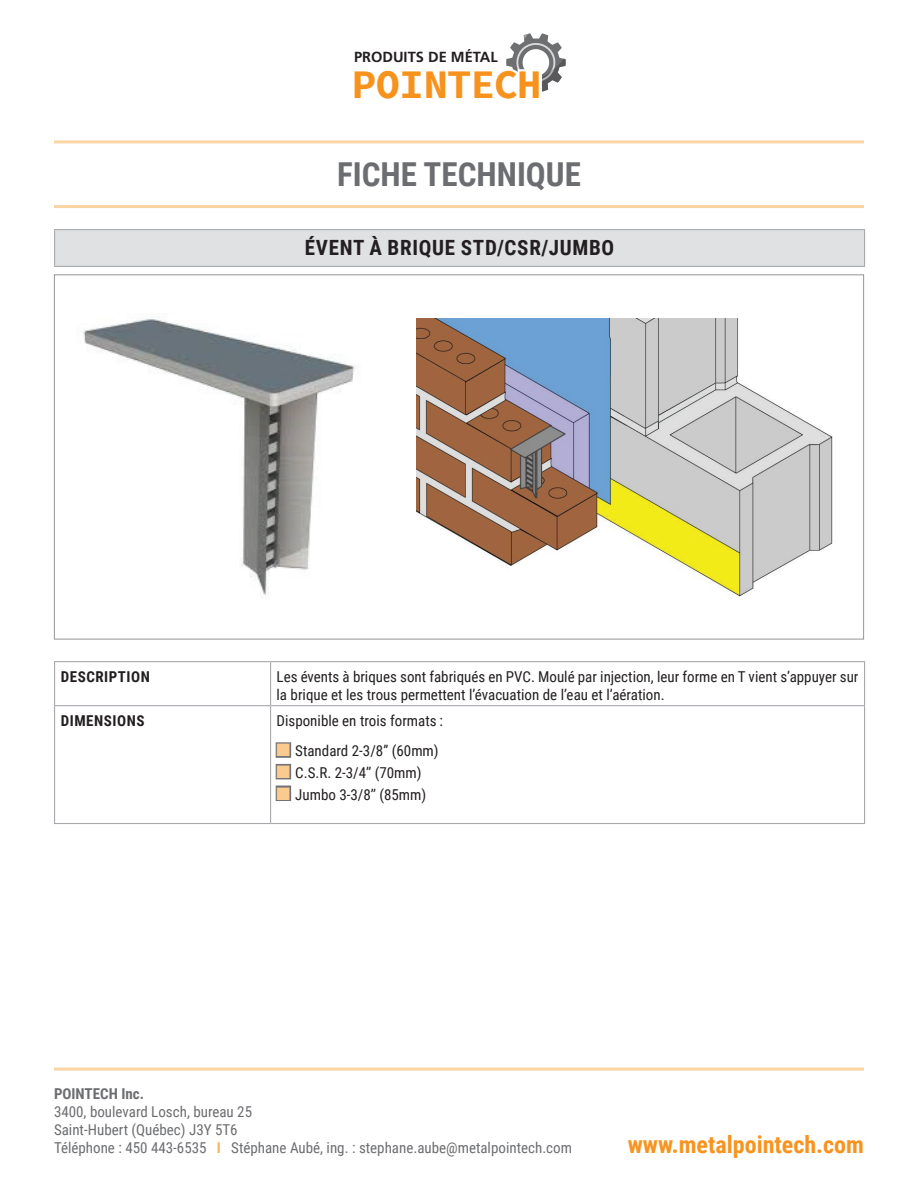
<style>
.page{position:relative;width:918px;height:1188px;background:#fff}
.page>*{position:absolute;margin:0;border:0;box-sizing:border-box;transform-origin:0 0}
.t1{font:700 40.5px "Source Code Pro";letter-spacing:-.02em;color:#f7931d}
.t2{font:700 33px "Roboto Condensed";color:#6c6d70}
.t3{font:700 24px "Roboto Condensed";color:#f79420}
.t4{font:700 21px "Roboto Condensed";letter-spacing:.035em;color:#231f20}
.t5{font:15px/18px "Roboto Condensed";color:#231f20}
.t6{font:15px/18px "Roboto Condensed";color:#6c6d70}
.t7{font:700 15px "Roboto Condensed";letter-spacing:.035em;color:#231f20}
.t8{font:700 15px "Roboto Condensed";color:#6c6d70}
.t9{font:700 14.7px "Frutiger";color:#231f20}
.s1{color:#727376}
.s2{font-weight:700;color:#f9b45f}
</style>
<div class="page">
<svg style="left:506px;top:33px;width:60px;height:59px"></svg>
<hr style="left:54px;top:205px;width:810px;height:3px;background:#fbd4a4">
<hr style="left:54px;top:1068px;width:810px;height:3px;background:#fbd4a4">
<hr style="left:54px;top:140px;width:810px;height:3px;background:#fbd4a4">
<div style="left:55px;top:230px;width:810px;height:36px;background:#e0e1e3"></div>
<hr style="left:54px;top:229px;width:811px;height:1px;background:#a8a9ad">
<hr style="left:54px;top:230px;width:1px;height:36px;background:#a8a9ad">
<hr style="left:864px;top:230px;width:1px;height:36px;background:#a8a9ad">
<hr style="left:54px;top:266px;width:811px;height:1px;background:#a8a9ad">
<hr style="left:54px;top:661px;width:217px;height:1px;background:#a8a9ad">
<hr style="left:54px;top:662px;width:1px;height:43px;background:#a8a9ad">
<hr style="left:271px;top:661px;width:594px;height:1px;background:#a8a9ad">
<hr style="left:270px;top:662px;width:1px;height:43px;background:#a8a9ad">
<hr style="left:864px;top:662px;width:1px;height:43px;background:#a8a9ad">
<hr style="left:54px;top:705px;width:217px;height:1px;background:#a8a9ad">
<hr style="left:54px;top:706px;width:1px;height:117px;background:#a8a9ad">
<hr style="left:271px;top:705px;width:594px;height:1px;background:#a8a9ad">
<hr style="left:270px;top:706px;width:1px;height:117px;background:#a8a9ad">
<hr style="left:864px;top:706px;width:1px;height:117px;background:#a8a9ad">
<hr style="left:54px;top:823px;width:217px;height:1px;background:#a8a9ad">
<hr style="left:271px;top:823px;width:594px;height:1px;background:#a8a9ad">
<img style="left:83px;top:318px;width:273px;height:278px">
<img style="left:416px;top:318px;width:416px;height:278px">
<p class="t9" style="left:354px;top:49px;width:145px">PRODUITS DE MÉTAL</p>
<h1 class="t1" style="left:352px;top:59px;width:191px">POINTECH</h1>
<h2 class="t2" style="left:337px;top:151px;width:245px">FICHE TECHNIQUE</h2>
<h3 class="t4" style="left:305px;top:232px;width:311px">ÉVENT À BRIQUE STD/CSR/JUMBO</h3>
<p class="t7" style="left:61px;top:666px;width:91px">DESCRIPTION</p>
<p class="t5" style="left:277px;top:667px;width:583px">Les évents à briques sont fabriqués en PVC. Moulé par injection, leur forme en T vient s’appuyer sur la brique et les trous permettent l’évacuation de l’eau et l’aération.</p>
<p class="t7" style="left:61px;top:710px;width:85px">DIMENSIONS</p>
<p class="t5" style="left:277px;top:711px;width:168px">Disponible en trois formats :</p>
<p class="t5" style="left:277px;top:741px;width:164px"><span class="s1">■</span> Standard 2-3/8’’ (60mm)</p>
<p class="t5" style="left:277px;top:763px;width:147px"><span class="s1">■</span> C.S.R. 2-3/4’’ (70mm)</p>
<p class="t5" style="left:277px;top:785px;width:151px"><span class="s1">■</span> Jumbo 3-3/8’’ (85mm)</p>
<p class="t8" style="left:54px;top:1083px;width:92px">POINTECH Inc.</p>
<p class="t6" style="left:54px;top:1102px;width:520px">3400, boulevard Losch, bureau 25<br>Saint-Hubert (Québec) J3Y 5T6<br>Téléphone : 450 443-6535 <span class="s2">I</span> Stéphane Aubé, ing. : stephane.aube@metalpointech.com</p>
<h3 class="t3" style="left:628px;top:1128px;width:238px">www.metalpointech.com</h3>
</div>
